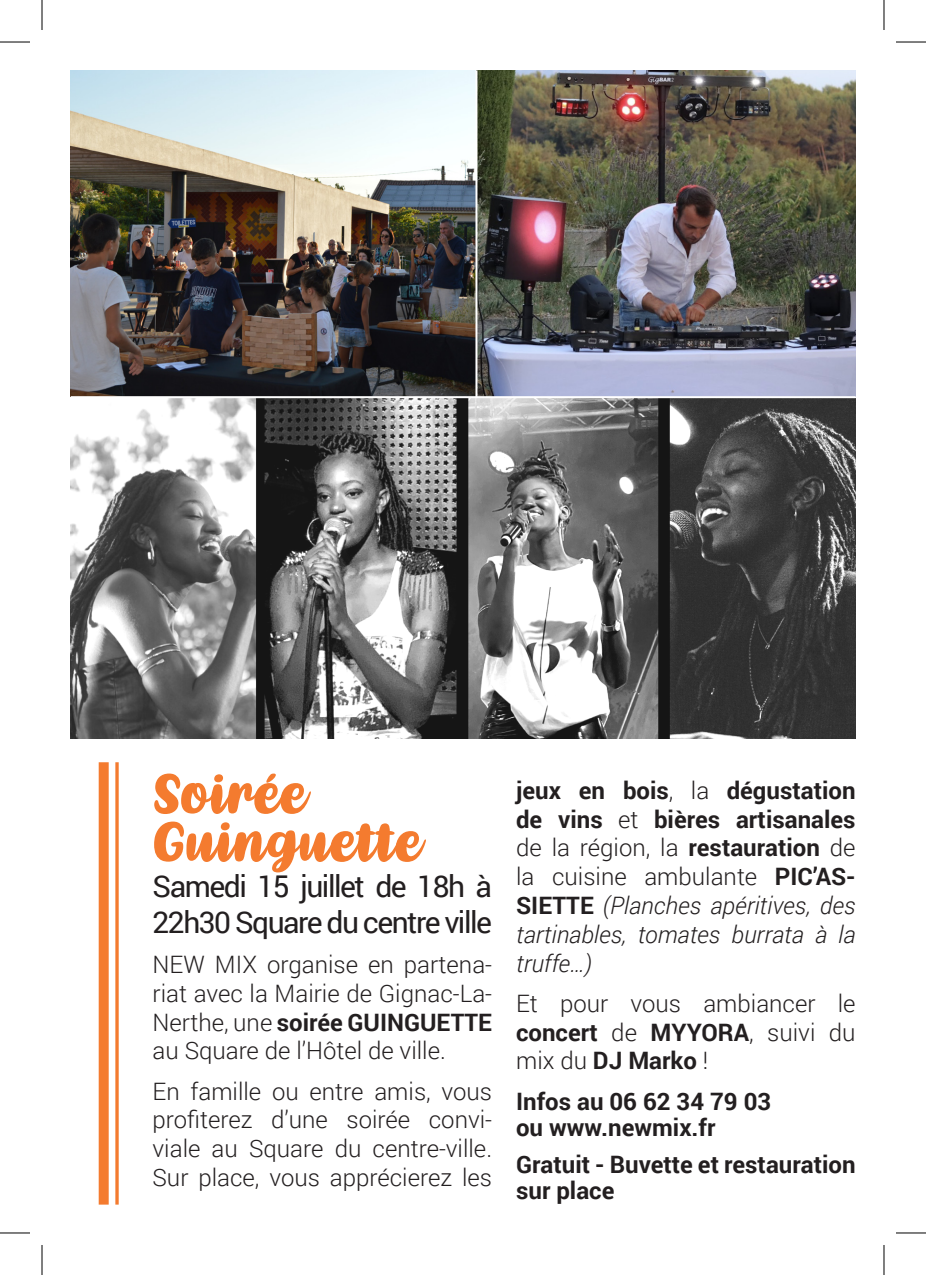
<style>
.page{position:relative;width:926px;height:1275px;background:#fff}
.page>*{position:absolute;margin:0;border:0;box-sizing:border-box;transform-origin:0 0}
.t1{font:52px/48px "Kathen";color:#f47b2f}
.t2{font:30px/36px "Roboto";letter-spacing:-.05em;color:#231f20}
.t3{font:300 24px/28.8px "Roboto";color:#231f20;text-align:justify}
.t4{font:700 24px/28.8px "Roboto";color:#231f20;text-align:justify}
.s1{font-weight:700}
.s2{font-weight:300}
.s3{font-weight:300;font-style:italic}
</style>
<div class="page">
<img style="left:70px;top:70px;width:786px;height:326px">
<img style="left:70px;top:398px;width:786px;height:341px">
<hr style="left:475px;top:70px;width:2px;height:327px;background:#fff">
<svg style="left:115px;top:762px;width:4px;height:442px"></svg>
<div style="left:99px;top:762px;width:10px;height:442px;background:#f47b2f"></div>
<hr style="left:0;top:42px;width:30px;height:1px;background:#000">
<hr style="left:896px;top:42px;width:30px;height:1px;background:#000">
<hr style="left:0;top:1232px;width:30px;height:1px;background:#000">
<hr style="left:896px;top:1232px;width:30px;height:1px;background:#000">
<hr style="left:42px;top:0;width:1px;height:30px;background:#000">
<hr style="left:42px;top:1245px;width:1px;height:30px;background:#000">
<hr style="left:884px;top:0;width:1px;height:30px;background:#000">
<hr style="left:884px;top:1245px;width:1px;height:30px;background:#000">
<p class="t1" style="left:153px;top:770px;width:271px">Soirée<br>Guinguette</p>
<p class="t2" style="left:153px;top:867px;width:341px">Samedi 15 juillet de 18h à<br>22h30 Square du centre ville</p>
<p class="t3" style="left:153px;top:949px;width:341px">NEW MIX organise en partena&shy;riat avec la Mairie de Gignac-La-Nerthe, une <span class="s1">soirée GUINGUETTE </span>au Square de l’Hôtel de ville.</p>
<p class="t3" style="left:153px;top:1075px;width:341px">En famille ou entre amis, vous profiterez d’une soirée convi&shy;viale au Square du centre-ville.<br>Sur place, vous apprécierez les</p>
<p class="t4" style="left:516px;top:775px;width:341px">jeux en bois<span class="s2">, la</span> dégustation de vins <span class="s2">et</span> bières artisanales <span class="s2">de la région, la</span> restauration <span class="s2">de la cuisine ambulante</span> PIC’AS-SIETTE <span class="s3">(Planches apéritives, des tartinables, tomates burrata à la truffe…)</span></p>
<p class="t3" style="left:516px;top:988px;width:341px">Et pour vous ambiancer le <span class="s1">concert</span> de <span class="s1">MYYORA</span>, suivi du mix du <span class="s1">DJ Marko</span> !</p>
<p class="t4" style="left:516px;top:1085px;width:257px">Infos au 06 62 34 79 03</p>
<p class="t4" style="left:516px;top:1111px;width:201px">ou www.newmix.fr</p>
<p class="t4" style="left:516px;top:1150px;width:341px;line-height:26px">Gratuit - Buvette et restauration sur place</p>
</div>
